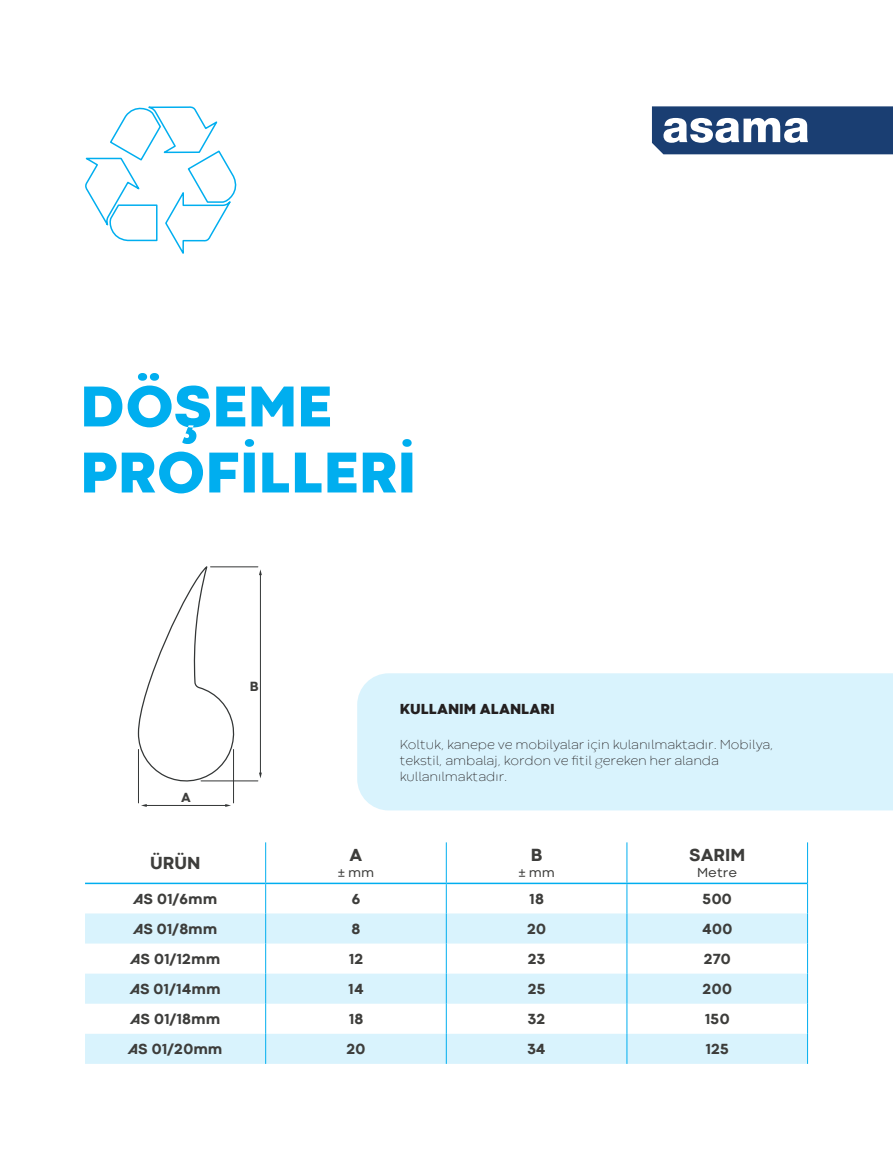
<style>
.page{position:relative;width:893px;height:1149px;background:#fff}
.page>*{position:absolute;margin:0;border:0;box-sizing:border-box;transform-origin:0 0}
.t1{font:800 60px "Codec Cold";color:#00aeef}
.t2{font:800 18px "Codec Cold";color:#3d3d3b}
.t3{font:800 15px "Codec Cold";color:#3d3d3b}
.t4{font:800 15px "Codec Warm Trial";color:#231f20}
.t5{font:800 13.65px "Codec Cold";color:#3d3d3b}
.t6{font:200 13.5px/16.2px "Codec Warm Trial";color:#231f20}
.t7{font:13.5px "Codec Cold";color:#3d3d3b}
</style>
<div class="page">
<hr style="left:211px;top:566px;width:47px;height:1px;background:#333636">
<hr style="left:201px;top:780px;width:57px;height:1px;background:#333636">
<hr style="left:260px;top:573px;width:1px;height:200px;background:#333636">
<svg style="left:259px;top:772px;width:3px;height:6px"></svg>
<hr style="left:138px;top:749px;width:1px;height:53px;background:#333636">
<hr style="left:233px;top:749px;width:1px;height:53px;background:#333636">
<hr style="left:145px;top:805px;width:82px;height:1px;background:#333636">
<svg style="left:137px;top:566px;width:100px;height:216px"></svg>
<div style="left:357px;top:673px;width:536px;height:137px;background:#d9f3fd"></div>
<svg style="left:85px;top:913px;width:722px;height:150px;fill:#d9f3fd"></svg>
<hr style="left:265px;top:842px;width:1px;height:40px;background:#00aeef">
<hr style="left:446px;top:842px;width:1px;height:40px;background:#00aeef">
<hr style="left:627px;top:842px;width:1px;height:40px;background:#00aeef">
<hr style="left:807px;top:842px;width:1px;height:41px;background:#00aeef">
<hr style="left:265px;top:883px;width:1px;height:30px;background:#00aeef">
<hr style="left:446px;top:883px;width:1px;height:30px;background:#00aeef">
<hr style="left:627px;top:883px;width:1px;height:30px;background:#00aeef">
<hr style="left:807px;top:883px;width:1px;height:30px;background:#00aeef">
<hr style="left:265px;top:913px;width:1px;height:30px;background:#00aeef">
<hr style="left:446px;top:913px;width:1px;height:30px;background:#00aeef">
<hr style="left:627px;top:913px;width:1px;height:30px;background:#00aeef">
<hr style="left:807px;top:913px;width:1px;height:30px;background:#00aeef">
<hr style="left:265px;top:943px;width:1px;height:30px;background:#00aeef">
<hr style="left:446px;top:943px;width:1px;height:30px;background:#00aeef">
<hr style="left:627px;top:943px;width:1px;height:30px;background:#00aeef">
<hr style="left:807px;top:943px;width:1px;height:30px;background:#00aeef">
<hr style="left:265px;top:973px;width:1px;height:30px;background:#00aeef">
<hr style="left:446px;top:973px;width:1px;height:30px;background:#00aeef">
<hr style="left:627px;top:973px;width:1px;height:30px;background:#00aeef">
<hr style="left:807px;top:973px;width:1px;height:30px;background:#00aeef">
<hr style="left:265px;top:1003px;width:1px;height:30px;background:#00aeef">
<hr style="left:446px;top:1003px;width:1px;height:30px;background:#00aeef">
<hr style="left:627px;top:1003px;width:1px;height:30px;background:#00aeef">
<hr style="left:807px;top:1003px;width:1px;height:30px;background:#00aeef">
<hr style="left:265px;top:1033px;width:1px;height:30px;background:#00aeef">
<hr style="left:446px;top:1033px;width:1px;height:30px;background:#00aeef">
<hr style="left:627px;top:1033px;width:1px;height:30px;background:#00aeef">
<hr style="left:807px;top:1033px;width:1px;height:30px;background:#00aeef">
<hr style="left:85px;top:882px;width:181px;height:1px;background:#00aeef">
<hr style="left:266px;top:882px;width:180px;height:1px;background:#00aeef">
<hr style="left:446px;top:882px;width:181px;height:1px;background:#00aeef">
<hr style="left:627px;top:882px;width:180px;height:1px;background:#00aeef">
<svg style="left:85px;top:106px;width:152px;height:148px"></svg>
<svg style="left:652px;top:106px;width:241px;height:48px"></svg>
<p class="t1" style="left:80px;top:369px;width:254px">DÖŞEME</p>
<p class="t1" style="left:80px;top:435px;width:337px">PROFİLLERİ</p>
<p class="t5" style="left:181px;top:788px;width:11px">A</p>
<p class="t5" style="left:250px;top:678px;width:10px">B</p>
<p class="t2" style="left:150px;top:851px;width:52px">ÜRÜN</p>
<p class="t2" style="left:350px;top:843px;width:14px">A</p>
<p class="t7" style="left:338px;top:864px;width:38px">± mm</p>
<p class="t4" style="left:400px;top:699px;width:156px">KULLANIM ALANLARI</p>
<p class="t6" style="left:400px;top:735px;width:375px">Koltuk, kanepe ve mobilyalar için kulanılmaktadır. Mobilya, tekstil, ambalaj, kordon ve fitil gereken her alanda kullanılmaktadır.</p>
<p class="t2" style="left:531px;top:843px;width:13px">B</p>
<p class="t7" style="left:518px;top:864px;width:38px">± mm</p>
<p class="t2" style="left:689px;top:843px;width:58px">SARIM</p>
<p class="t7" style="left:697px;top:864px;width:42px">Metre</p>
<p class="t3" style="left:133px;top:889px;width:85px">AS 01/6mm</p>
<p class="t3" style="left:352px;top:889px;width:10px">6</p>
<p class="t3" style="left:529px;top:889px;width:16px">18</p>
<p class="t3" style="left:702px;top:889px;width:31px">500</p>
<p class="t3" style="left:133px;top:919px;width:85px">AS 01/8mm</p>
<p class="t3" style="left:352px;top:919px;width:10px">8</p>
<p class="t3" style="left:527px;top:919px;width:21px">20</p>
<p class="t3" style="left:702px;top:919px;width:32px">400</p>
<p class="t3" style="left:130px;top:949px;width:91px">AS 01/12mm</p>
<p class="t3" style="left:349px;top:949px;width:16px">12</p>
<p class="t3" style="left:528px;top:949px;width:19px">23</p>
<p class="t3" style="left:704px;top:949px;width:29px">270</p>
<p class="t3" style="left:130px;top:979px;width:92px">AS 01/14mm</p>
<p class="t3" style="left:348px;top:979px;width:17px">14</p>
<p class="t3" style="left:528px;top:979px;width:19px">25</p>
<p class="t3" style="left:702px;top:979px;width:31px">200</p>
<p class="t3" style="left:130px;top:1009px;width:91px">AS 01/18mm</p>
<p class="t3" style="left:349px;top:1009px;width:16px">18</p>
<p class="t3" style="left:528px;top:1009px;width:19px">32</p>
<p class="t3" style="left:705px;top:1009px;width:26px">150</p>
<p class="t3" style="left:128px;top:1039px;width:96px">AS 01/20mm</p>
<p class="t3" style="left:346px;top:1039px;width:21px">20</p>
<p class="t3" style="left:527px;top:1039px;width:20px">34</p>
<p class="t3" style="left:705px;top:1039px;width:25px">125</p>
</div>
